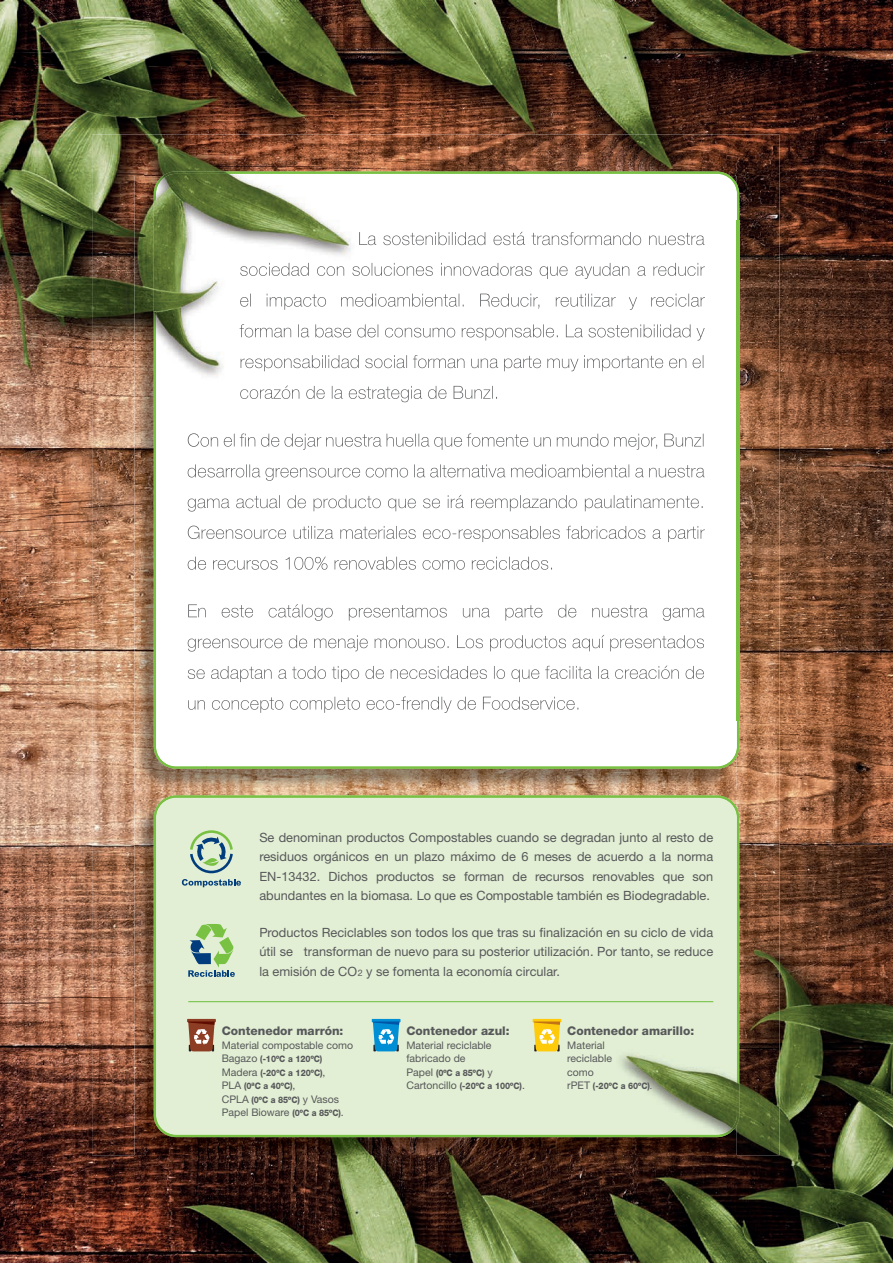
<style>
.page{position:relative;width:893px;height:1263px;background:#fff}
.page>*{position:absolute;margin:0;border:0;box-sizing:border-box;transform-origin:0 0}
.t1{font:12.75px/19.5px "Helvetica Neue LT Std";color:#57585a;text-align:justify}
.t2{font:800 12px "Helvetica Neue LT Std";color:#57585a}
.t3{font:10.5px/13.5px "Helvetica Neue LT Std";color:#57585a}
.t4{font:800 9px/13.5px "Helvetica Neue LT Std";color:#57585a;scale:.9 1}
.s1{font-size:9px}
.s2{font-weight:400;font-size:10.5px}
.s3{font-weight:800;font-size:9px}
.s4{font-weight:400}
</style>
<div class="page">
<img style="left:0;top:0;width:893px;height:1263px">
<img style="left:134px;top:1155px;width:603px;height:3px">
<img style="left:92px;top:135px;width:52px;height:1020px">
<img style="left:144px;top:780px;width:636px;height:52px">
<img style="left:144px;top:135px;width:636px;height:52px">
<img style="left:737px;top:832px;width:43px;height:323px">
<img style="left:737px;top:187px;width:43px;height:593px">
<img style="left:134px;top:176px;width:50px;height:614px">
<img style="left:184px;top:769px;width:553px;height:21px">
<img style="left:207px;top:221px;width:530px;height:498px">
<img style="left:154px;top:172px;width:53px;height:597px">
<img style="left:206px;top:719px;width:533px;height:50px">
<img style="left:206px;top:172px;width:533px;height:49px">
<img style="left:737px;top:220px;width:2px;height:500px">
<img style="left:359px;top:232px;width:346px;height:13px">
<img style="left:240px;top:263px;width:465px;height:16px">
<img style="left:240px;top:294px;width:465px;height:16px">
<img style="left:240px;top:324px;width:465px;height:17px">
<img style="left:241px;top:355px;width:464px;height:16px">
<img style="left:240px;top:386px;width:259px;height:16px">
<img style="left:188px;top:433px;width:517px;height:17px">
<img style="left:188px;top:464px;width:517px;height:17px">
<img style="left:188px;top:495px;width:517px;height:16px">
<img style="left:188px;top:526px;width:517px;height:16px">
<img style="left:188px;top:557px;width:364px;height:13px">
<img style="left:188px;top:604px;width:517px;height:17px">
<img style="left:188px;top:635px;width:517px;height:16px">
<img style="left:188px;top:666px;width:517px;height:16px">
<img style="left:188px;top:696px;width:390px;height:17px">
<img style="left:134px;top:800px;width:50px;height:355px">
<img style="left:184px;top:1137px;width:553px;height:18px">
<div style="left:154px;top:795px;width:585px;height:342px;background:#e2efd4"></div>
<svg style="left:182px;top:829px;width:59px;height:58px;background:#b7cfbc"></svg>
<svg style="left:188px;top:924px;width:47px;height:53px;background:#a1c4a2"></svg>
<hr style="left:533px;top:1019px;width:28px;height:3px;background:#feca0a">
<svg style="left:534px;top:1021px;width:26px;height:30px"></svg>
<hr style="left:372px;top:1019px;width:29px;height:3px;background:#008fd5">
<svg style="left:373px;top:1021px;width:26px;height:30px"></svg>
<hr style="left:187px;top:1019px;width:29px;height:3px;background:#8d3d24">
<svg style="left:188px;top:1021px;width:27px;height:30px"></svg>
<hr style="left:188px;top:1001px;width:525px;height:1px;background:#72bf43">
<svg style="left:540px;top:927px;width:5px;height:9px"></svg>
<p class="t1" style="left:259px;top:827px;width:455px">Se denominan productos Compostables cuando se degradan junto al resto de residuos orgánicos en un plazo máximo de 6 meses de acuerdo a la norma EN-13432. Dichos productos se forman de recursos renovables que son abundantes en la biomasa. Lo que es Compostable también es Biodegradable.</p>
<p class="t1" style="left:259px;top:922px;width:455px">Productos Reciclables son todos los que tras su nalización en su ciclo de vida útil se transforman de nuevo para su posterior utilización. Por tanto, se reduce la emisión de CO<span class="s1">2</span> y se fomenta la economía circular.</p>
<p class="t2" style="left:222px;top:1024px;width:123px">Contenedor marrón:</p>
<p class="t3" style="left:222px;top:1038px;width:133px">Material compostable como</p>
<p class="t4" style="left:222px;top:1052px;width:117px"><span class="s2">Bagazo</span> (-10ºC a 120ºC)<br><span class="s2">Madera</span> (-20ºC a 120ºC)<span class="s2">,<br>PLA</span> (0ªC a 40ºC)<span class="s2">,</span></p>
<p class="t3" style="left:222px;top:1092px;width:124px">CPLA <span class="s3">(0ºC a 85ºC)</span> y Vasos<br>Papel Bioware <span class="s3">(0ºC a 85ºC)</span>.</p>
<p class="t2" style="left:406px;top:1024px;width:105px">Contenedor azul:</p>
<p class="t3" style="left:406px;top:1038px;width:87px">Material reciclable fabricado de</p>
<p class="t4" style="left:406px;top:1066px;width:133px"><span class="s2">Papel</span> (0ºC a 85ºC) <span class="s2">y<br>Cartoncillo</span> (-20ºC a 100ºC)<span class="s2">.</span></p>
<p class="t2" style="left:567px;top:1024px;width:128px">Contenedor amarillo:</p>
<p class="t3" style="left:567px;top:1038px;width:46px">Material reciclable como</p>
<p class="t4" style="left:567px;top:1079px;width:96px"><span class="s2">rPET</span> (-20ºC a 60ºC)<span class="s4">.</span></p>
</div>
